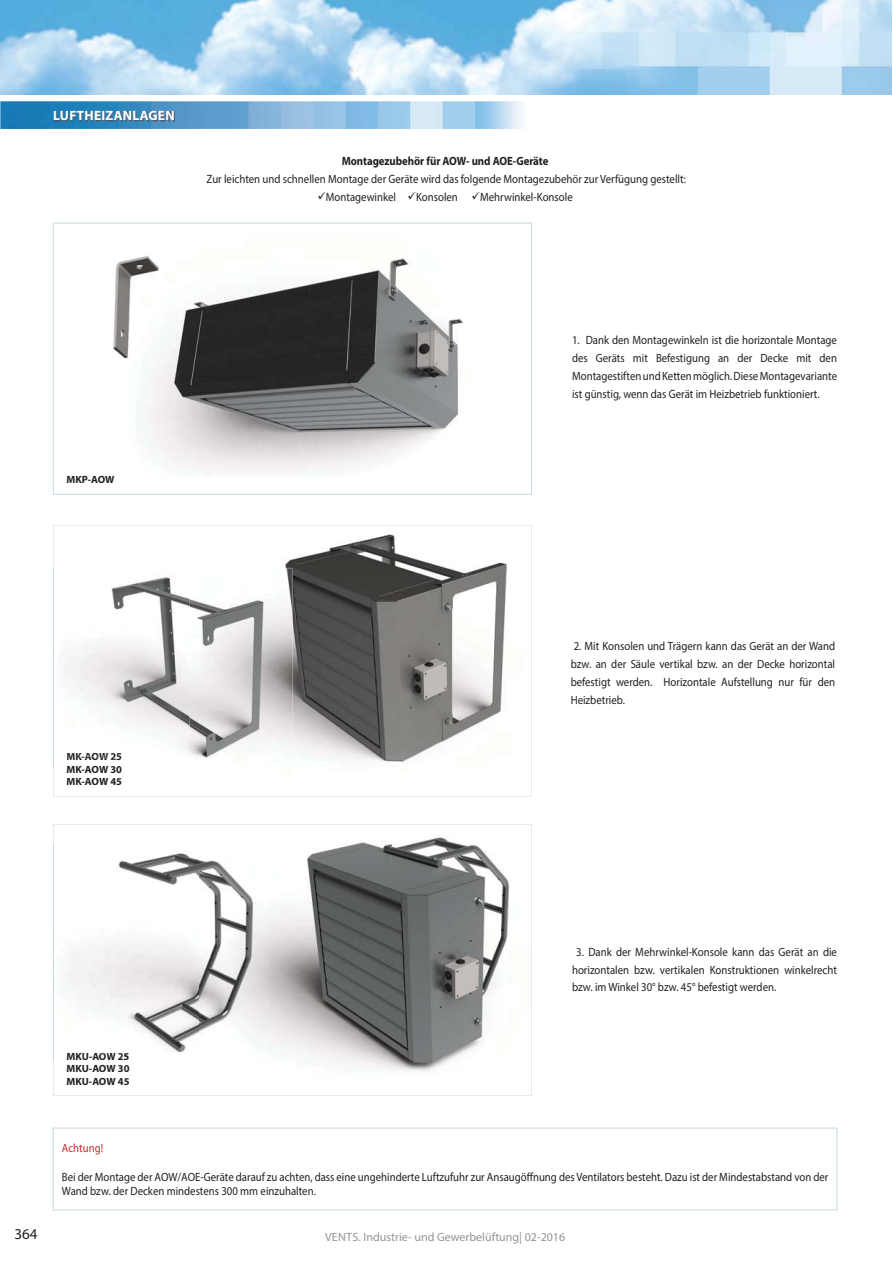
<style>
.page{position:relative;width:893px;height:1263px;background:#fff}
.page>*{position:absolute;margin:0;border:0;box-sizing:border-box;transform-origin:0 0}
.t1{font:15px "Myriad Pro";color:#231f20}
.t2{font:700 13.5px "Myriad Pro";letter-spacing:.02em;color:#fff}
.t3{font:12px/18px "Myriad Pro";color:#231f20;text-align:justify;scale:.9 1}
.t4{font:12px "Myriad Pro";color:#939598}
.t5{font:700 12px "Myriad Pro";letter-spacing:-.005em;color:#231f20;scale:.9 1}
.t6{font:12px "Myriad Pro";color:#d2232a;scale:.9 1}
.t7{font:700 10.5px/12.6px "Myriad Pro";letter-spacing:-.005em;color:#231f20}
.t8{font:700 10.5px/12.6px "Myriad Pro";color:#221e1f}
.s1{color:#231f20}
</style>
<div class="page">
<img style="left:1px;top:0;width:891px;height:94px">
<img style="left:1px;top:101px;width:521px;height:28px">
<img style="left:55px;top:111px;width:119px;height:10px">
<div style="left:53px;top:1128px;width:784px;height:82px;border:1px solid #c8d9e2"></div>
<img style="left:113px;top:255px;width:350px;height:219px">
<div style="left:53px;top:223px;width:479px;height:271px;border:1px solid #c8d9e2"></div>
<svg style="left:53px;top:824px;width:479px;height:272px"></svg>
<svg style="left:53px;top:525px;width:479px;height:272px"></svg>
<img style="left:53px;top:569px;width:239px;height:197px">
<img style="left:67px;top:753px;width:60px;height:7px">
<img style="left:67px;top:766px;width:60px;height:1px">
<img style="left:53px;top:845px;width:216px;height:216px">
<img style="left:67px;top:1053px;width:69px;height:7px">
<p class="t2" style="left:53px;top:110px;width:123px">LUFTHEIZANLAGEN</p>
<p class="t5" style="left:342px;top:156px;width:231px">Montagezubehör für AOW- und AOE-Geräte</p>
<p class="t3" style="left:326px;top:170px;width:402px;text-indent:-119px">Zur leichten und schnellen Montage der Geräte wird das folgende Montagezubehör zur Verfügung gestellt:<br>Montagewinkel</p>
<p class="t3" style="left:416px;top:188px;width:48px">Konsolen</p>
<p class="t3" style="left:480px;top:188px;width:104px">Mehrwinkel-Konsole</p>
<p class="t7" style="left:67px;top:474px;width:49px">MKP-AOW</p>
<p class="t3" style="left:572px;top:332px;width:296px">1. Dank den Montagewinkeln ist die horizontale Montage des Geräts mit Befestigung an der Decke mit den Montagestiften und Ketten möglich. Diese Montagevariante ist günstig, wenn das Gerät im Heizbetrieb funktioniert.</p>
<p class="t8" style="left:67px;top:751px;width:57px">MK-<span class="s1">AOW 25<br></span>MK AOW 30</p>
<p class="t7" style="left:67px;top:764px;width:57px;text-indent:15px">-<br>MK-AOW 45</p>
<p class="t3" style="left:571px;top:638px;width:295px">2. Mit Konsolen und Trägern kann das Gerät an der Wand bzw. an der Säule vertikal bzw. an der Decke horizontal befestigt werden. Horizontale Aufstellung nur für den Heizbetrieb.</p>
<p class="t8" style="left:67px;top:1051px;width:64px">MKU-AOW 2<span class="s1">5</span></p>
<p class="t7" style="left:67px;top:1063px;width:64px">MKU-AOW 30<br>MKU-AOW 45</p>
<p class="t3" style="left:572px;top:943px;width:296px;text-indent:4px">3. Dank der Mehrwinkel-Konsole kann das Gerät an die horizontalen bzw. vertikalen Konstruktionen winkelrecht bzw. im Winkel 30° bzw. 45° befestigt werden.</p>
<p class="t6" style="left:62px;top:1143px;width:47px">Achtung!</p>
<p class="t3" style="left:62px;top:1170px;width:853px;line-height:14.4px">Bei der Montage der AOW/AOE-Geräte darauf zu achten, dass eine ungehinderte Luftzufuhr zur Ansaugöffnung des Ventilators besteht. Dazu ist der Mindestabstand von der<br>Wand bzw. der Decken mindestens 300 mm einzuhalten.</p>
<p class="t1" style="left:15px;top:1229px;width:25px">364</p>
<p class="t4" style="left:325px;top:1233px;width:242px">VENTS. Industrie- und Gewerbelüftung| 02-2016</p>
</div>
